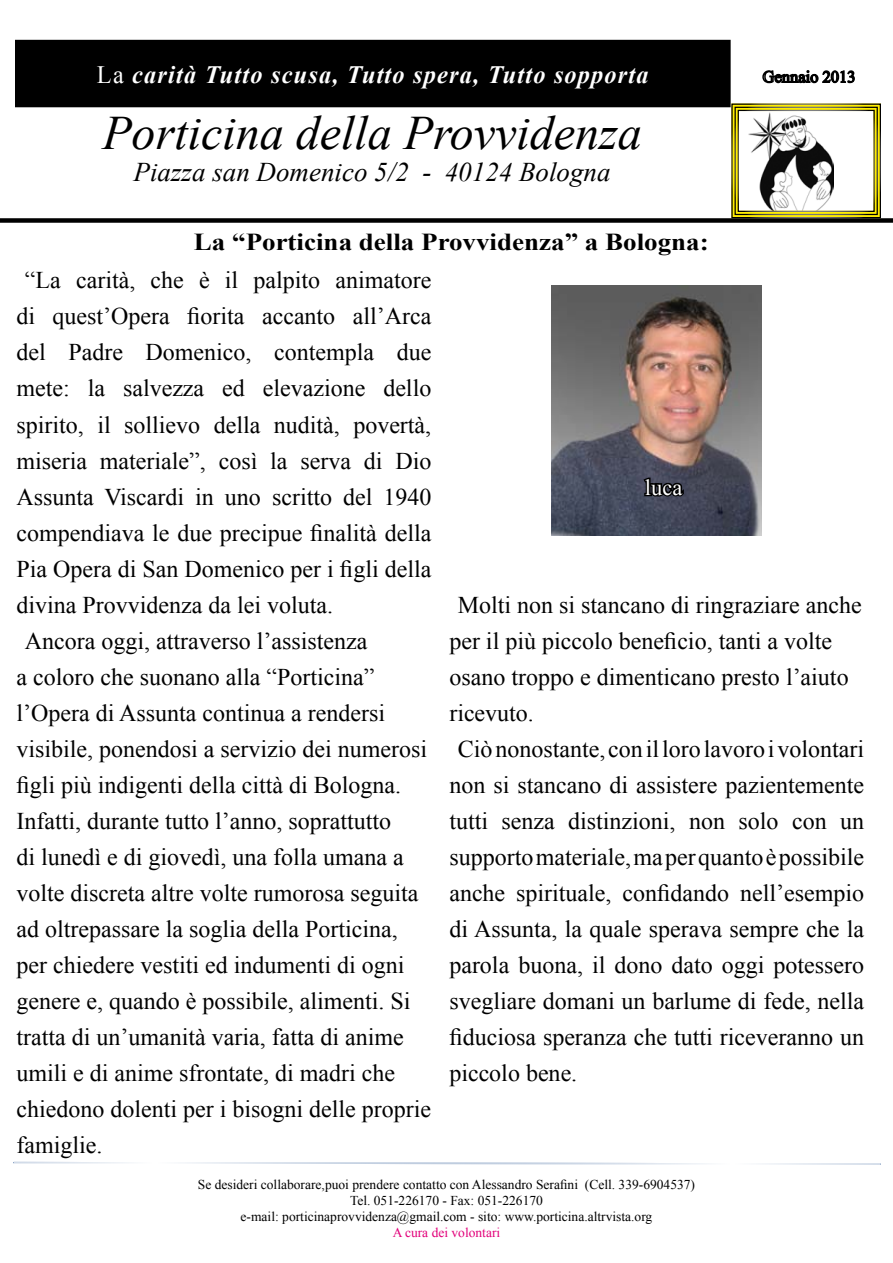
<style>
.page{position:relative;width:893px;height:1263px;background:#fff}
.page>*{position:absolute;margin:0;border:0;box-sizing:border-box;transform-origin:0 0}
.t1{font:italic 48px "Times New Roman";color:#000}
.t2{font:italic 27px "Times New Roman";color:#000}
.t3{font:italic 700 24.9px "Times New Roman";letter-spacing:.05em;color:#fff}
.t4{font:700 24.3px "Times New Roman";color:#000;scale:1.11 1}
.t5{font:24px "Times New Roman";color:#000}
.t6{font:22.5px "Times New Roman";color:#fff}
.t7{font:13.5px/16.2px "Times New Roman";color:#000;text-align:center}
.t8{font:13.5px "Times New Roman";color:#e2007a}
.s1{font-weight:400;font-style:normal}
</style>
<div class="page">
<div style="left:16px;top:41px;width:714px;height:66px;background:#000"></div>
<div style="left:15px;top:40px;width:716px;height:67px;border:2px solid #000"></div>
<svg style="left:731px;top:103px;width:150px;height:115px"></svg>
<div style="left:738px;top:110px;width:137px;height:102px;border:1px solid #fff"></div>
<img style="left:552px;top:285px;width:209px;height:251px">
<svg style="left:641px;top:475px;width:44px;height:24px"></svg>
<svg style="left:762px;top:70px;width:93px;height:14px"></svg>
<svg style="left:13px;top:1161px;width:868px;height:4px"></svg>
<div style="left:0;top:218px;width:893px;height:5px;background:#000"></div>
<p class="t3" style="left:97px;top:57px;width:553px"><span class="s1">La</span> carità Tutto scusa, Tutto spera, Tutto sopporta</p>
<h1 class="t1" style="left:102px;top:100px;width:541px">Porticina della Provvidenza</h1>
<p class="t2" style="left:134px;top:154px;width:478px">Piazza san Domenico 5/2 - 40124 Bologna</p>
<p class="t4" style="left:194px;top:225px;width:465px">La “Porticina della Provvidenza” a Bologna:</p>
<p class="t5" style="left:25px;top:264px;width:408px">“La carità, che è il palpito animatore</p>
<p class="t5" style="left:17px;top:300px;width:416px">di quest’Opera fiorita accanto all’Arca</p>
<p class="t5" style="left:17px;top:336px;width:416px">del Padre Domenico, contempla due</p>
<p class="t5" style="left:17px;top:372px;width:416px">mete: la salvezza ed elevazione dello</p>
<p class="t5" style="left:17px;top:408px;width:416px">spirito, il sollievo della nudità, povertà,</p>
<p class="t5" style="left:17px;top:444px;width:416px">miseria materiale”, così la serva di Dio</p>
<p class="t5" style="left:17px;top:480px;width:416px">Assunta Viscardi in uno scritto del 1940</p>
<p class="t5" style="left:17px;top:516px;width:416px">compendiava le due precipue finalità della</p>
<p class="t5" style="left:17px;top:552px;width:416px">Pia Opera di San Domenico per i figli della</p>
<p class="t5" style="left:17px;top:588px;width:318px">divina Provvidenza da lei voluta.</p>
<p class="t5" style="left:25px;top:624px;width:344px">Ancora oggi, attraverso l’assistenza</p>
<p class="t5" style="left:17px;top:660px;width:359px">a coloro che suonano alla “Porticina”</p>
<p class="t5" style="left:17px;top:696px;width:370px">l’Opera di Assunta continua a rendersi</p>
<p class="t5" style="left:17px;top:732px;width:412px">visibile, ponendosi a servizio dei numerosi</p>
<p class="t5" style="left:17px;top:768px;width:386px">figli più indigenti della città di Bologna.</p>
<p class="t5" style="left:17px;top:804px;width:376px">Infatti, durante tutto l’anno, soprattutto</p>
<p class="t5" style="left:17px;top:840px;width:389px">di lunedì e di giovedì, una folla umana a</p>
<p class="t5" style="left:17px;top:876px;width:403px">volte discreta altre volte rumorosa seguita</p>
<p class="t5" style="left:17px;top:912px;width:383px">ad oltrepassare la soglia della Porticina,</p>
<p class="t5" style="left:17px;top:948px;width:389px">per chiedere vestiti ed indumenti di ogni</p>
<p class="t5" style="left:17px;top:984px;width:395px">genere e, quando è possibile, alimenti. Si</p>
<p class="t5" style="left:17px;top:1020px;width:389px">tratta di un’umanità varia, fatta di anime</p>
<p class="t5" style="left:17px;top:1056px;width:380px">umili e di anime sfrontate, di madri che</p>
<p class="t5" style="left:17px;top:1092px;width:416px">chiedono dolenti per i bisogni delle proprie</p>
<p class="t5" style="left:17px;top:1128px;width:87px">famiglie.</p>
<p class="t6" style="left:645px;top:472px;width:39px">luca</p>
<p class="t5" style="left:458px;top:588px;width:405px">Molti non si stancano di ringraziare anche</p>
<p class="t5" style="left:449px;top:624px;width:384px">per il più piccolo beneficio, tanti a volte</p>
<p class="t5" style="left:449px;top:660px;width:401px">osano troppo e dimenticano presto l’aiuto</p>
<p class="t5" style="left:449px;top:696px;width:86px">ricevuto.</p>
<p class="t5" style="left:458px;top:732px;width:408px">Ciò nonostante, con il loro lavoro i volontari</p>
<p class="t5" style="left:449px;top:768px;width:416px">non si stancano di assistere pazientemente</p>
<p class="t5" style="left:449px;top:804px;width:416px">tutti senza distinzioni, non solo con un</p>
<p class="t5" style="left:449px;top:840px;width:416px">supporto materiale, ma per quanto è possibile</p>
<p class="t5" style="left:449px;top:876px;width:416px">anche spirituale, confidando nell’esempio</p>
<p class="t5" style="left:449px;top:912px;width:416px">di Assunta, la quale sperava sempre che la</p>
<p class="t5" style="left:449px;top:948px;width:416px">parola buona, il dono dato oggi potessero</p>
<p class="t5" style="left:449px;top:984px;width:416px">svegliare domani un barlume di fede, nella</p>
<p class="t5" style="left:449px;top:1020px;width:416px">fiduciosa speranza che tutti riceveranno un</p>
<p class="t5" style="left:449px;top:1056px;width:129px">piccolo bene.</p>
<p class="t7" style="left:198px;top:1176px;width:499px">Se desideri collaborare,puoi prendere contatto con Alessandro Serafini (Cell. 339-6904537)<br>Tel. 051-226170 - Fax: 051-226170<br>e-mail: porticinaprovvidenza@gmail.com - sito: www.porticina.altrvista.org</p>
<p class="t8" style="left:393px;top:1224px;width:109px">A cura dei volontari</p>
</div>
